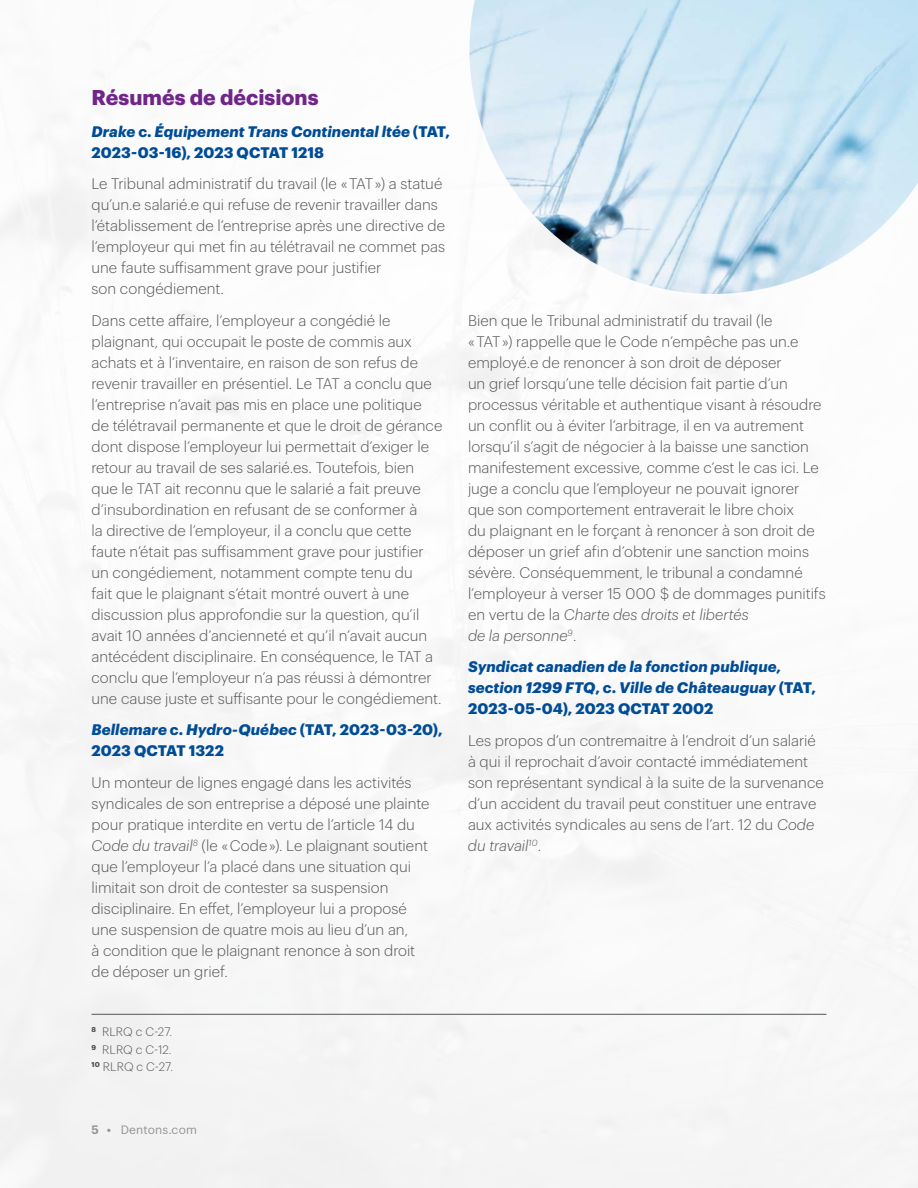
<style>
.page{position:relative;width:918px;height:1188px;background:#fff}
.page>*{position:absolute;margin:0;border:0;box-sizing:border-box;transform-origin:0 0}
.H5-Bold{font:700 21px "Dentons Sans";color:#702689}
.H6-Body{font:300 15px/21px "Dentons Sans";color:#545557}
.H6-Bold{font:italic 700 15px/21px "Dentons Sans";letter-spacing:.005em;color:#004c97}
.H6-Bold-2{font:700 15px/21px "Dentons Sans";letter-spacing:.005em;color:#004c97}
.H7-Footnote-Dark-Grey{font:300 12px "Dentons Sans";letter-spacing:.005em;color:#545557}
.t1{font:12px "Dentons Sans";letter-spacing:.015em;color:#939598}
.s1{font-style:normal}
.s2{font-style:italic}
.s3{font-weight:600}
</style>
<div class="page">
<hr style="left:92px;top:1014px;width:734px;height:1px;background:#545557">
<img style="left:470px;top:0;width:448px;height:294px">
<p class="H5-Bold" style="left:92px;top:81px;width:229px">Résumés de décisions</p>
<p class="H6-Bold" style="left:92px;top:119px;width:360px">Drake <span class="s1">c.</span> Équipement Trans Continental ltée <span class="s1">(TAT,<br>2023-03-16), 2023 QCTAT 1218</span></p>
<p class="H6-Body" style="left:92px;top:172px;width:355px">Le Tribunal administratif du travail (le « TAT ») a statué qu’un.e salarié.e qui refuse de revenir travailler dans l’établissement de l’entreprise après une directive de l’employeur qui met fin au télétravail ne commet pas une faute suffisamment grave pour justifier<br>son congédiement.</p>
<p class="H6-Body" style="left:92px;top:308px;width:352px">Dans cette affaire, l’employeur a congédié le plaignant, qui occupait le poste de commis aux achats et à l’inventaire, en raison de son refus de revenir travailler en présentiel. Le TAT a conclu que l’entreprise n’avait pas mis en place une politique de télétravail permanente et que le droit de gérance dont dispose l’employeur lui permettait d’exiger le retour au travail de ses salarié.es. Toutefois, bien que le TAT ait reconnu que le salarié a fait preuve d’insubordination en refusant de se conformer à<br>la directive de l’employeur, il a conclu que cette faute n’était pas suffisamment grave pour justifier un congédiement, notamment compte tenu du<br>fait que le plaignant s’était montré ouvert à une discussion plus approfondie sur la question, qu’il avait 10 années d’ancienneté et qu’il n’avait aucun antécédent disciplinaire. En conséquence, le TAT a conclu que l’employeur n’a pas réussi à démontrer une cause juste et suffisante pour le congédiement.</p>
<p class="H6-Bold-2" style="left:92px;top:718px;width:353px"><span class="s2">Bellemare</span> c. <span class="s2">Hydro-Québec</span> (TAT, 2023-03-20),<br>2023 QCTAT 1322</p>
<p class="H6-Body" style="left:92px;top:770px;width:339px">Un monteur de lignes engagé dans les activités syndicales de son entreprise a déposé une plainte pour pratique interdite en vertu de l’article 14 du <span class="s2">Code du travail</span><sup>8</sup> (le « Code »). Le plaignant soutient que l’employeur l’a placé dans une situation qui limitait son droit de contester sa suspension disciplinaire. En effet, l’employeur lui a proposé une suspension de quatre mois au lieu d’un an,<br>à condition que le plaignant renonce à son droit de déposer un grief.</p>
<p class="H6-Body" style="left:468px;top:308px;width:359px">Bien que le Tribunal administratif du travail (le<br>« TAT ») rappelle que le Code n’empêche pas un.e employé.e de renoncer à son droit de déposer<br>un grief lorsqu’une telle décision fait partie d’un processus véritable et authentique visant à résoudre un conflit ou à éviter l’arbitrage, il en va autrement lorsqu’il s’agit de négocier à la baisse une sanction manifestement excessive, comme c’est le cas ici. Le juge a conclu que l’employeur ne pouvait ignorer que son comportement entraverait le libre choix<br>du plaignant en le forçant à renoncer à son droit de déposer un grief afin d’obtenir une sanction moins sévère. Conséquemment, le tribunal a condamné l’employeur à verser 15 000 $ de dommages punitifs en vertu de la <span class="s2">Charte des droits et libertés<br>de la personne</span><sup>9</sup>.</p>
<p class="H6-Bold" style="left:468px;top:655px;width:349px">Syndicat canadien de la fonction publique, section 1299 FTQ<span class="s1">, c.</span> Ville de Châteauguay <span class="s1">(TAT,<br>2023-05-04), 2023 QCTAT 2002</span></p>
<p class="H6-Body" style="left:468px;top:728px;width:357px">Les propos d’un contremaitre à l’endroit d’un salarié à qui il reprochait d’avoir contacté immédiatement son représentant syndical à la suite de la survenance d’un accident du travail peut constituer une entrave aux activités syndicales au sens de l’art. 12 du <span class="s2">Code du travail</span><sup>10</sup>.</p>
<p class="H7-Footnote-Dark-Grey" style="left:92px;top:1023px;width:82px"><sup>8</sup> RLRQ c C-27.</p>
<p class="H7-Footnote-Dark-Grey" style="left:92px;top:1041px;width:82px"><sup>9</sup> RLRQ c C-12.</p>
<p class="H7-Footnote-Dark-Grey" style="left:92px;top:1058px;width:83px"><sup>10</sup> RLRQ c C-27.</p>
<p class="t1" style="left:92px;top:1121px;width:107px"><span class="s3">5 •</span> Dentons.com</p>
</div>
